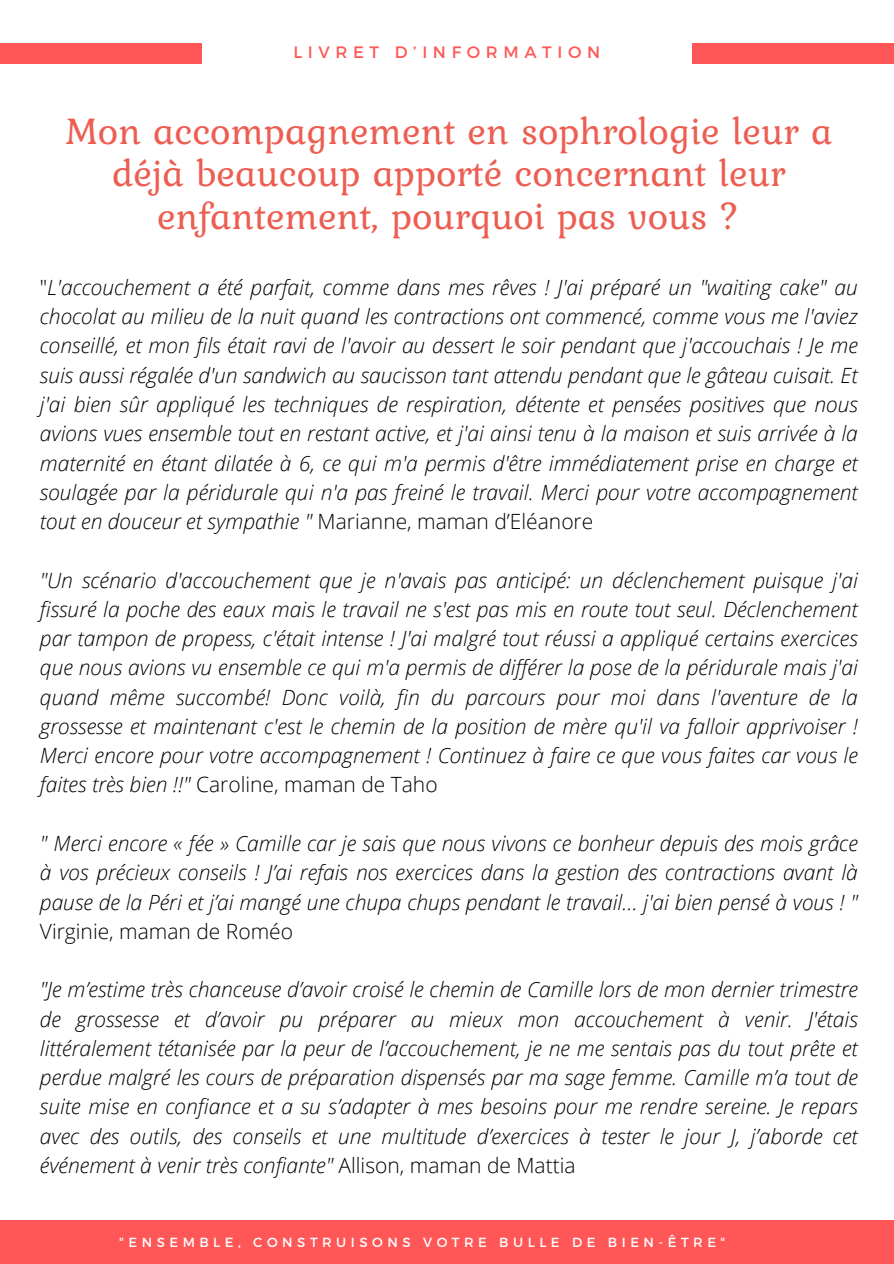
<style>
.page{position:relative;width:894px;height:1264px;background:#fff}
.page>*{position:absolute;margin:0;border:0;box-sizing:border-box;transform-origin:0 0}
.t1{font:39px/42.8px "Kurale";color:#ed5e52;text-align:center}
.t2{font:italic 300 21px/29.2px "Open Sans";color:#000;text-align:justify}
.t3{font:300 21px "Open Sans";color:#000}
.t4{font:16.5px "Montserrat";letter-spacing:.34em;color:#ff5757}
.t5{font:13.2px "Montserrat";letter-spacing:.34em;color:#fff}
.s1{font-style:normal}
</style>
<div class="page">
<div style="left:0;top:43px;width:202px;height:21px;background:#ff5757"></div>
<div style="left:691px;top:43px;width:202px;height:21px;background:#ff5757"></div>
<div style="left:0;top:1220px;width:893px;height:43px;background:#ff5757"></div>
<p class="t4" style="left:293px;top:42px;width:308px">LIVRET D’INFORMATION</p>
<h1 class="t1" style="left:65px;top:108px;width:768px">Mon accompagnement en sophrologie leur a déjà beaucoup apporté concernant leur enfantement, pourquoi pas vous ?</h1>
<p class="t2" style="left:40px;top:272px;width:819px"><span class="s1">"</span>L'accouchement a été parfait, comme dans mes rêves ! J'ai préparé un "waiting cake" au chocolat au milieu de la nuit quand les contractions ont commencé, comme vous me l'aviez conseillé, et mon fils était ravi de l'avoir au dessert le soir pendant que j'accouchais ! Je me suis aussi régalée d'un sandwich au saucisson tant attendu pendant que le gâteau cuisait. Et j'ai bien sûr appliqué les techniques de respiration, détente et pensées positives que nous avions vues ensemble tout en restant active, et j'ai ainsi tenu à la maison et suis arrivée à la maternité en étant dilatée à 6, ce qui m'a permis d'être immédiatement prise en charge et soulagée par la péridurale qui n'a pas freiné le travail. Merci pour votre accompagnement tout en douceur et sympathie " <span class="s1">Marianne, maman d’Eléanore</span></p>
<p class="t2" style="left:40px;top:565px;width:819px">"Un scénario d'accouchement que je n'avais pas anticipé: un déclenchement puisque j'ai fissuré la poche des eaux mais le travail ne s'est pas mis en route tout seul. Déclenchement par tampon de propess, c'était intense ! J'ai malgré tout réussi a appliqué certains exercices que nous avions vu ensemble ce qui m'a permis de différer la pose de la péridurale mais j'ai quand même succombé! Donc voilà, fin du parcours pour moi dans l'aventure de la grossesse et maintenant c'est le chemin de la position de mère qu'il va falloir apprivoiser !<br>Merci encore pour votre accompagnement ! Continuez à faire ce que vous faites car vous le faites très bien !!" <span class="s1">Caroline, maman de Taho</span></p>
<p class="t2" style="left:40px;top:828px;width:819px">" Merci encore « fée » Camille car je sais que nous vivons ce bonheur depuis des mois grâce à vos précieux conseils ! J’ai refais nos exercices dans la gestion des contractions avant là pause de la Péri et j’ai mangé une chupa chups pendant le travail… j'ai bien pensé à vous ! "</p>
<p class="t3" style="left:40px;top:916px;width:255px">Virginie, maman de Roméo</p>
<p class="t2" style="left:40px;top:974px;width:819px">"Je m’estime très chanceuse d’avoir croisé le chemin de Camille lors de mon dernier trimestre de grossesse et d’avoir pu préparer au mieux mon accouchement à venir. J'étais littéralement tétanisée par la peur de l’accouchement, je ne me sentais pas du tout prête et perdue malgré les cours de préparation dispensés par ma sage femme. Camille m’a tout de suite mise en confiance et a su s’adapter à mes besoins pour me rendre sereine. Je repars avec des outils, des conseils et une multitude d’exercices à tester le jour J, j’aborde cet événement à venir très confiante" <span class="s1">Allison, maman de Mattia</span></p>
<p class="t5" style="left:119px;top:1233px;width:607px">"ENSEMBLE, CONSTRUISONS VOTRE BULLE DE BIEN-ÊTRE"</p>
</div>
